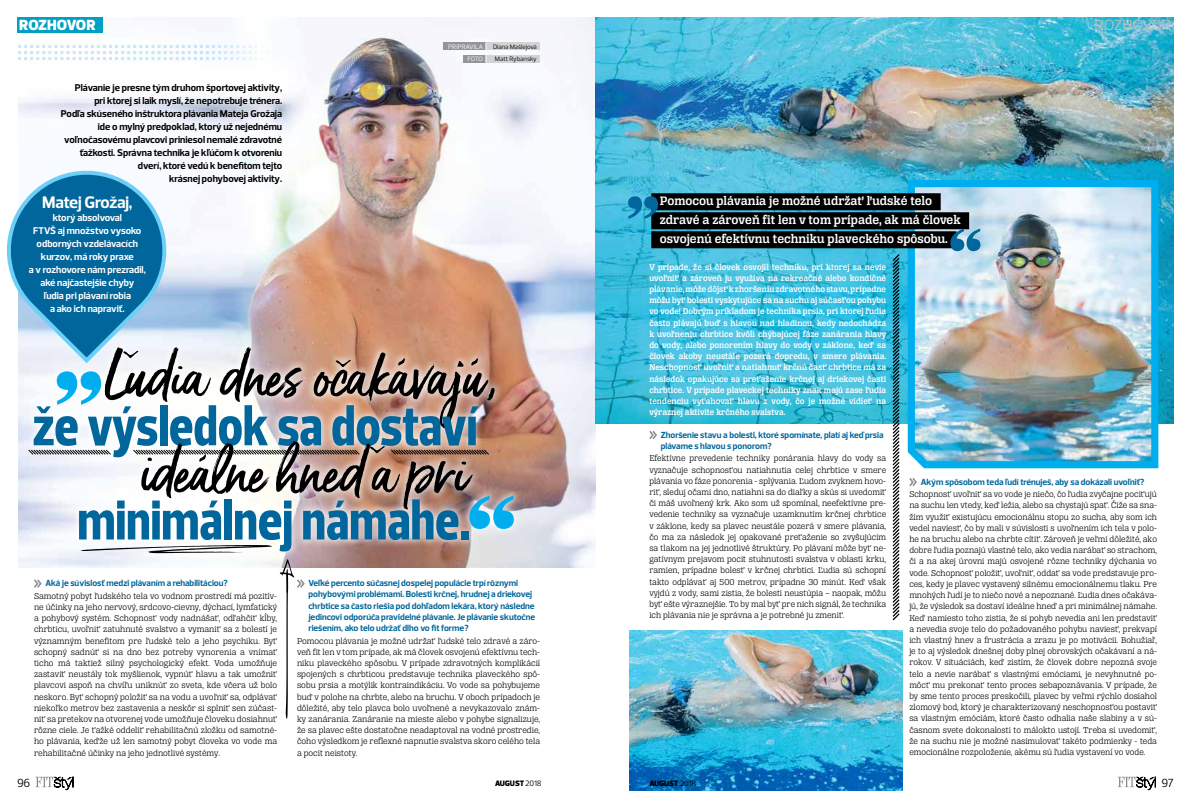
<style>
.page{position:relative;width:1191px;height:808px;background:#fff}
.page>*{position:absolute;margin:0;border:0;box-sizing:border-box;transform-origin:0 0}
.t1{font:63.2px "Gotcha";letter-spacing:-.01em;color:#000}
.t2{font:800 57.2px "Prelo Condensed";color:#00669b}
.t3{font:700 17px "Prelo";letter-spacing:-.01em;color:#fff}
.t4{font:900 15px "Prelo";color:#fff}
.t5{font:15px "Prelo";letter-spacing:-.03em;color:#bcbec0;scale:1.05 1}
.t6{font:13px/19px "Alianza Slab 600";color:#fff}
.t7{font:12px "Prelo";color:#000}
.t8{font:700 10px/13px "Prelo";color:#000;text-align:right}
.t9{font:700 10px/13px "Prelo";color:#fff;text-align:center}
.t10{font:9px/11.2px "Alianza Slab 300";color:#000;text-align:justify}
.t11{font:9px/11.2px "Alianza Slab 600";color:#fff;text-align:justify;scale:.96 1}
.t12{font:700 9px/11.2px "Prelo";color:#00669b}
.t13{font:900 8px "Prelo";letter-spacing:-.02em;color:#000}
.t14{font:6.5px "Prelo";color:#000}
.t15{font:6.5px "Prelo";letter-spacing:.015em;color:#fff}
.s1{font-size:67.2px}
.s2{font-family:"Ernestand Emily Slanted"}
.s3{font-size:75.9px}
.s4{font-weight:400}
</style>
<div class="page">
<img style="left:18px;top:17px;width:577px;height:551px">
<div style="left:24px;top:338px;width:499px;height:222px;background:#fff;opacity:.75"></div>
<svg style="left:469px;top:495px;width:45px;height:34px;background:#59b2d7"></svg>
<img style="left:595px;top:17px;width:579px;height:406px">
<svg style="left:34px;top:579px;width:8px;height:9px"></svg>
<img style="left:904px;top:176px;width:258px;height:293px">
<img style="left:629px;top:630px;width:273px;height:161px">
<svg style="left:649px;top:430px;width:8px;height:10px"></svg>
<svg style="left:909px;top:478px;width:8px;height:9px"></svg>
<svg style="left:7px;top:165px;width:171px;height:240px"></svg>
<svg style="left:891px;top:253px;width:10px;height:368px"></svg>
<svg style="left:27px;top:449px;width:85px;height:7px"></svg>
<svg style="left:132px;top:449px;width:228px;height:7px"></svg>
<svg style="left:390px;top:449px;width:100px;height:7px"></svg>
<div style="left:651px;top:193px;width:289px;height:17px;background:#000"></div>
<div style="left:651px;top:212px;width:318px;height:17px;background:#000"></div>
<div style="left:651px;top:231px;width:305px;height:17px;background:#000"></div>
<svg style="left:950px;top:229px;width:30px;height:22px"></svg>
<svg style="left:628px;top:196px;width:30px;height:23px"></svg>
<svg style="left:79px;top:545px;width:193px;height:8px"></svg>
<svg style="left:280px;top:559px;width:25px;height:160px"></svg>
<svg style="left:18px;top:45px;width:270px;height:15px"></svg>
<div style="left:17px;top:17px;width:86px;height:16px;background:#009fc3"></div>
<div style="left:443px;top:43px;width:43px;height:7px;background:#939598"></div>
<div style="left:486px;top:43px;width:54px;height:7px;background:#d1d3d4"></div>
<div style="left:463px;top:55px;width:23px;height:8px;background:#939598"></div>
<div style="left:486px;top:55px;width:54px;height:8px;background:#d1d3d4"></div>
<svg style="left:485px;top:43px;width:1px;height:20px"></svg>
<svg style="left:35px;top:777px;width:38px;height:13px"></svg>
<svg style="left:1117px;top:777px;width:38px;height:13px"></svg>
<h3 class="t4" style="left:19px;top:16px;width:78px">ROZHOVOR</h3>
<h3 class="t5" style="left:1094px;top:16px;width:75px">ROZHOVOR</h3>
<p class="t15" style="left:448px;top:43px;width:36px">PRIPRAVILA</p>
<p class="t14" style="left:493px;top:43px;width:45px">Diana Mašlejová</p>
<p class="t15" style="left:467px;top:55px;width:17px">FOTO</p>
<p class="t14" style="left:495px;top:55px;width:44px">Matt Rybansky</p>
<p class="t8" style="left:61px;top:81px;width:223px">Plávanie je presne tým druhom športovej aktivity,<br>pri ktorej si laik myslí, že nepotrebuje trénera.<br>Podľa skúseného inštruktora plávania Mateja Grožaja ide o mylný predpoklad, ktorý už nejednému voľnočasovému plavcovi priniesol nemalé zdravotné ťažkosti. Správna technika je kľúčom k otvoreniu dverí, ktoré vedú k benefitom tejto<br>krásnej pohybovej aktivity.</p>
<h3 class="t3" style="left:42px;top:192px;width:92px">Matej Grožaj,</h3>
<p class="t9" style="left:29px;top:211px;width:118px">ktorý absolvoval<br>FTVŠ aj množstvo vysoko odborných vzdelávacích kurzov, má roky praxe<br>a v rozhovore nám prezradil, aké najčastejšie chyby<br>ľudia pri plávaní robia<br>a ako ich napraviť.</p>
<h1 class="t1" style="left:105px;top:333px;width:400px">Lˇ<span class="s1">u</span>dia dnes ocˇakáva<span class="s2">j</span>ú,</h1>
<h2 class="t2" style="left:33px;top:391px;width:446px">že výsledok sa dostaví</h2>
<h1 class="t1" style="left:141px;top:430px;width:329px"><span class="s3">i</span>deálne hnedˇa pr<span class="s1">i</span></h1>
<h2 class="t2" style="left:77px;top:485px;width:395px">minimálnej námahe.</h2>
<p class="t12" style="left:45px;top:578px;width:184px">Aká je súvislosť medzi plávaním a rehabilitáciou?</p>
<p class="t10" style="left:34px;top:590px;width:245px">Samotný pobyt ľudského tela vo vodnom prostredí má pozitív&shy;ne účinky na jeho nervový, srdcovo-cievny, dýchací, lymfatický a pohybový systém. Schopnosť vody nadnášať, odľahčiť kĺby, chrbticu, uvoľniť zatuhnuté svalstvo a vymaniť sa z bolestí je významným benefitom pre ľudské telo a jeho psychiku. Byť schopný sadnúť si na dno bez potreby vynorenia a vnímať ticho má taktiež silný psychologický efekt. Voda umožňuje zastaviť neustály tok myšlienok, vypnúť hlavu a tak umožniť plavcovi aspoň na chvíľu uniknúť zo sveta, kde včera už bolo neskoro. Byť schopný položiť sa na vodu a uvoľniť sa, odplávať niekoľko metrov bez zastavenia a neskôr si splniť sen zúčast&shy;niť sa pretekov na otvorenej vode umožňuje človeku dosiahnuť rôzne ciele. Je ťažké oddeliť rehabilitačnú zložku od samotné&shy;ho plávania, keďže už len samotný pobyt človeka vo vode ma rehabilitačné účinky na jeho jednotlivé systémy.</p>
<p class="t12" style="left:308px;top:578px;width:228px">Veľké percento súčasnej dospelej populácie trpí rôznymi pohybovými problémami. Bolesti krčnej, hrudnej a driekovej chrbtice sa často riešia pod dohľadom lekára, ktorý následne jedincovi odporúča pravidelné plávanie. Je plávanie skutočne riešením, ako telo udržať dlho vo fit forme?</p>
<p class="t10" style="left:297px;top:635px;width:245px">Pomocou plávania je možné udržať ľudské telo zdravé a záro&shy;veň fit len v tom prípade, ak má človek osvojenú efektívnu tech&shy;niku plaveckého spôsobu. V prípade zdravotných komplikácií spojených s chrbticou predstavuje technika plaveckého spô&shy;sobu prsia a motýlik kontraindikáciu. Vo vode sa pohybujeme buď v polohe na chrbte, alebo na bruchu. V oboch prípadoch je dôležité, aby telo plavca bolo uvoľnené a nevykazovalo znám&shy;ky zanárania. Zanáranie na mieste alebo v pohybe signalizuje, že sa plavec ešte dostatočne neadaptoval na vodné prostredie, čoho výsledkom je reflexné napnutie svalstva skoro celého tela a pocit neistoty.</p>
<h3 class="t6" style="left:659px;top:192px;width:302px">Pomocou plávania je možné udržať ľudské telo zdravé a zároveň fit len v tom prípade, ak má človek osvojenú efektívnu techniku plaveckého spôsobu.</h3>
<p class="t11" style="left:649px;top:261px;width:248px">V prípade, že si človek osvojil techniku, pri ktorej sa nevie uvoľniť a zároveň ju využíva na rekreačné alebo kondičné plávanie, môže dôjsť kzhoršeniu zdravotného stavu, prípadne môžu byť bolesti vyskytujúce sa na suchu aj súčasťou pohybu vo vode! Dobrým príkladom je technika prsia, pri ktorej ľudia často plávajú buď s hlavou nad hladinou, kedy nedochádza k uvoľneniu chrbtice kvôli chýbajúcej fáze zanárania hlavy do vody, alebo ponorením hlavy do vody v záklone, keď sa človek akoby neustále pozerá dopredu, v smere plávania.<br>Neschopnosť uvoľniť a natiahnuť krčnú časť chrbtice má za následok opakujúce sa preťaženie krčnej aj driekovej časti chrbtice. V prípade plaveckej techniky znak majú zase ľudia tendenciu vyťahovať hlavu z vody, čo je možné vidieť na výraznej aktivite krčného svalstva.</p>
<p class="t12" style="left:660px;top:429px;width:224px">Zhoršenie stavu a bolesti, ktoré spomínate, platí aj keď prsia plávame s hlavou s ponorom?</p>
<p class="t10" style="left:649px;top:453px;width:238px">Efektívne prevedenie techniky ponárania hlavy do vody sa vyznačuje schopnosťou natiahnutia celej chrbtice v smere plávania vo fáze ponorenia - splývania. Ľudom zvyknem hovo&shy;riť, sleduj očami dno, natiahni sa do diaľky a skús si uvedomiť či máš uvoľnený krk. Ako som už spomínal, neefektívne pre&shy;vedenie techniky sa vyznačuje uzamknutím krčnej chrbtice v záklone, kedy sa plavec neustále pozerá v smere plávania, čo ma za následok jej opakované preťaženie so zvyšujúcim sa tlakom na jej jednotlivé štruktúry. Po plávaní môže byť ne&shy;gatívnym prejavom pocit stuhnutosti svalstva v oblasti krku, ramien, prípadne bolesť v krčnej chrbtici. Ľudia sú schopní takto odplávať aj 500 metrov, prípadne 30 minút. Keď však vyjdú z vody, sami zistia, že bolesti neustúpia – naopak, môžu byť ešte výraznejšie. To by mal byť pre nich signál, že technika ich plávania nie je správna a je potrebné ju zmeniť.</p>
<p class="t12" style="left:920px;top:476px;width:225px">Akým spôsobom teda ľudí trénuješ, aby sa dokázali uvoľniť?</p>
<p class="t10" style="left:909px;top:489px;width:249px">Schopnosť uvoľniť sa vo vode je niečo, čo ľudia zvyčajne pociťujú na suchu len vtedy, keď ležia, alebo sa chystajú spať. Čiže sa sna&shy;žím využiť existujúcu emocionálnu stopu zo sucha, aby som ich vedel naviesť, čo by mali v súvislosti s uvoľnením ich tela v polo&shy;he na bruchu alebo na chrbte cítiť. Zároveň je veľmi dôležité, ako dobre ľudia poznajú vlastné telo, ako vedia narábať so strachom, či a na akej úrovni majú osvojené rôzne techniky dýchania vo vode. Schopnosť položiť, uvoľniť, oddať sa vode predstavuje pro&shy;ces, kedy je plavec vystavený silnému emocionálnemu tlaku. Pre mnohých ľudí je to niečo nové a nepoznané. Ľudia dnes očakáva&shy;jú, že výsledok sa dostaví ideálne hneď a pri minimálnej námahe.<br>Keď namiesto toho zistia, že si pohyb nevedia ani len predstaviť a nevedia svoje telo do požadovaného pohybu naviesť, prekvapí ich vlastný hnev a frustrácia a zrazu je po motivácii. Bohužiaľ, je to aj výsledok dnešnej doby plnej obrovských očakávaní a ná&shy;rokov. V situáciách, keď zistím, že človek dobre nepozná svoje telo a nevie narábať s vlastnými emóciami, je nevyhnutné po&shy;môcť mu prekonať tento proces sebapoznávania. V prípade, že by sme tento proces preskočili, plavec by veľmi rýchlo dosiahol zlomový bod, ktorý je charakterizovaný neschopnosťou postaviť sa vlastným emóciám, ktoré často odhalia naše slabiny a v sú&shy;časnom svete dokonalosti to málokto ustojí. Treba si uvedomiť, že na suchu nie je možné nasimulovať takéto podmienky - teda emocionálne rozpoloženie, akému sú ľudia vystavení vo vode.</p>
<h3 class="t7" style="left:17px;top:776px;width:15px">96</h3>
<p class="t13" style="left:495px;top:778px;width:48px">AUGUST <span class="s4">2018</span></p>
<p class="t13" style="left:649px;top:778px;width:48px">AUGUST <span class="s4">2018</span></p>
<h3 class="t7" style="left:1161px;top:776px;width:14px">97</h3>
</div>
